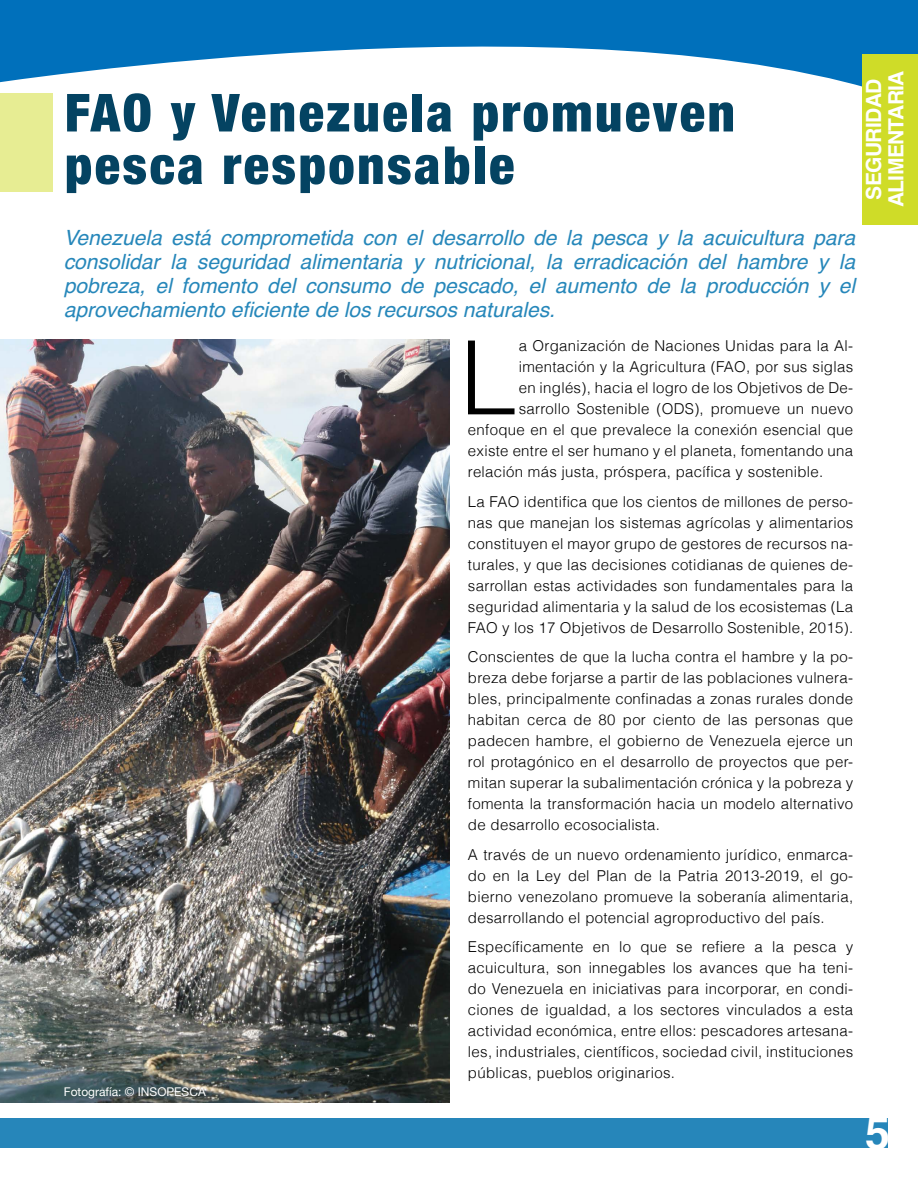
<style>
.page{position:relative;width:918px;height:1188px;background:#fff}
.page>*{position:absolute;margin:0;border:0;box-sizing:border-box;transform-origin:0 0}
.t1{font:300 102.45px "Helvetica";color:#000}
.t2{font:900 condensed 52.5px/52.5px "Helvetica Neue";letter-spacing:.05em;color:#044362}
.t3{font:700 45px "Helvetica";color:#fff}
.t4{font:italic 21px/24px "Helvetica";color:#2687ba;text-align:justify}
.t5{font:700 21px/22.5px "Helvetica";letter-spacing:-.03em;color:#fff;text-align:center}
.t6{font:300 15px/21px "Helvetica";letter-spacing:.02em;color:#000;text-align:justify}
.t7{font:12px "Helvetica Neue";color:#fff}
</style>
<div class="page">
<svg style="left:0;top:0;width:918px;height:114px;fill:#0070bb"></svg>
<div style="left:0;top:94px;width:52px;height:98px;background:#e7ed93"></div>
<div style="left:862px;top:54px;width:56px;height:171px;background:#cfdc28"></div>
<div style="left:0;top:1118px;width:887px;height:30px;background:#2686ba"></div>
<img style="left:0;top:339px;width:450px;height:763px">
<h2 class="t2" style="left:65px;top:84px;width:672px">FAO y Venezuela promueven pesca responsable</h2>
<h3 class="t5" style="left:863px;top:207px;width:138px;rotate:-90deg">SEGURIDAD<br>ALIMENTARIA</h3>
<p class="t4" style="left:64px;top:226px;width:793px">Venezuela está comprometida con el desarrollo de la pesca y la acuicultura para consolidar la seguridad alimentaria y nutricional, la erradicación del hambre y la pobreza, el fomento del consumo de pescado, el aumento de la producción y el aprovechamiento eficiente de los recursos naturales.</p>
<p class="t7" style="left:64px;top:1083px;width:144px">Fotografía: © INSOPESCA</p>
<h1 class="t1" style="left:460px;top:296px;width:58px">L</h1>
<p class="t6" style="left:519px;top:335px;width:336px">a Organización de Naciones Unidas para la Al-</p>
<p class="t6" style="left:519px;top:356px;width:336px">imentación y la Agricultura (FAO, por sus siglas</p>
<p class="t6" style="left:519px;top:377px;width:336px">en inglés), hacia el logro de los Objetivos de De-</p>
<p class="t6" style="left:519px;top:398px;width:336px">sarrollo Sostenible (ODS), promueve un nuevo</p>
<p class="t6" style="left:468px;top:419px;width:387px">enfoque en el que prevalece la conexión esencial que</p>
<p class="t6" style="left:468px;top:440px;width:387px">existe entre el ser humano y el planeta, fomentando una</p>
<p class="t6" style="left:468px;top:461px;width:357px">relación más justa, próspera, pacífica y sostenible.</p>
<p class="t6" style="left:468px;top:490px;width:387px">La FAO identifica que los cientos de millones de perso&shy;nas que manejan los sistemas agrícolas y alimentarios constituyen el mayor grupo de gestores de recursos na&shy;turales, y que las decisiones cotidianas de quienes de&shy;sarrollan estas actividades son fundamentales para la seguridad alimentaria y la salud de los ecosistemas (La FAO y los 17 Objetivos de Desarrollo Sostenible, 2015).</p>
<p class="t6" style="left:468px;top:646px;width:387px">Conscientes de que la lucha contra el hambre y la po&shy;breza debe forjarse a partir de las poblaciones vulnera&shy;bles, principalmente confinadas a zonas rurales donde habitan cerca de 80 por ciento de las personas que padecen hambre, el gobierno de Venezuela ejerce un rol protagónico en el desarrollo de proyectos que per&shy;mitan superar la subalimentación crónica y la pobreza y fomenta la transformación hacia un modelo alternativo de desarrollo ecosocialista.</p>
<p class="t6" style="left:468px;top:843px;width:387px">A través de un nuevo ordenamiento jurídico, enmarca&shy;do en la Ley del Plan de la Patria 2013-2019, el go&shy;bierno venezolano promueve la soberanía alimentaria, desarrollando el potencial agroproductivo del país.</p>
<p class="t6" style="left:468px;top:936px;width:387px">Específicamente en lo que se refiere a la pesca y acuicultura, son innegables los avances que ha teni&shy;do Venezuela en iniciativas para incorporar, en condi&shy;ciones de igualdad, a los sectores vinculados a esta actividad económica, entre ellos: pescadores artesana&shy;les, industriales, científicos, sociedad civil, instituciones públicas, pueblos originarios.</p>
<h3 class="t3" style="left:865px;top:1097px;width:27px">5</h3>
</div>
